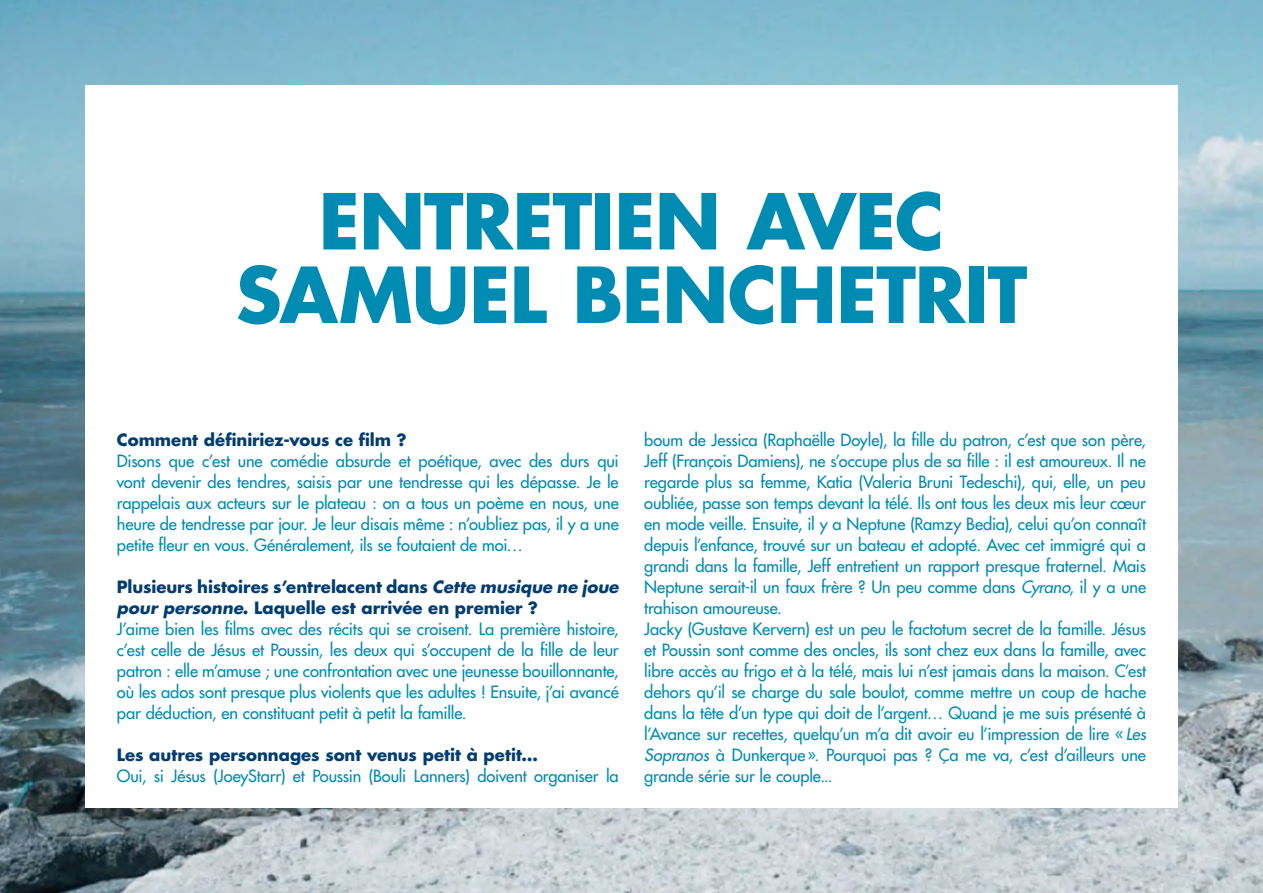
<style>
.page{position:relative;width:1263px;height:893px;background:#fff}
.page>*{position:absolute;margin:0;border:0;box-sizing:border-box;transform-origin:0 0}
.t1{font:700 75px/73.5px "Futura Std";letter-spacing:-.01em;color:#008bb3;text-align:center}
.t2{font:500 16.5px/21px "Futura Std";letter-spacing:-.005em;color:#008bb3}
.t3{font:700 16.5px "Futura Std";color:#003d73}
.s1{font-weight:700;color:#003d73}
.s2{font-weight:700;font-style:italic;color:#003d73}
.s3{font-style:italic}
</style>
<div class="page">
<img style="left:0;top:0;width:1263px;height:893px">
<div style="left:85px;top:85px;width:1093px;height:723px;background:#fff"></div>
<h1 class="t1" style="left:236px;top:184px;width:793px">ENTRETIEN AVEC<br>SAMUEL BENCHETRIT</h1>
<p class="t3" style="left:117px;top:429px;width:291px">Comment définiriez-vous ce film ?</p>
<p class="t2" style="left:117px;top:451px;width:503px;text-align:justify">Disons que c’est une comédie absurde et poétique, avec des durs qui vont devenir des tendres, saisis par une tendresse qui les dépasse. Je le rappelais aux acteurs sur le plateau : on a tous un poème en nous, une heure de tendresse par jour. Je leur disais même : n’oubliez pas, il y a une petite fleur en vous. Généralement, ils se foutaient de moi…</p>
<p class="t2" style="left:117px;top:577px;width:503px"><span class="s1">Plusieurs histoires s’entrelacent dans</span> <span class="s2">Cette musique ne joue pour personne</span><span class="s1">. Laquelle est arrivée en premier ?<br></span>J’aime bien les films avec des récits qui se croisent. La première histoire, c’est celle de Jésus et Poussin, les deux qui s’occupent de la fille de leur patron : elle m’amuse ; une confrontation avec une jeunesse bouillonnante, où les ados sont presque plus violents que les adultes ! Ensuite, j’ai avancé par déduction, en constituant petit à petit la famille.</p>
<p class="t3" style="left:117px;top:744px;width:423px">Les autres personnages sont venus petit à petit…</p>
<p class="t2" style="left:117px;top:766px;width:503px">Oui, si Jésus (JoeyStarr) et Poussin (Bouli Lanners) doivent organiser la</p>
<p class="t2" style="left:644px;top:430px;width:503px">boum de Jessica (Raphaëlle Doyle), la fille du patron, c’est que son père, Jeff (François Damiens), ne s’occupe plus de sa fille : il est amoureux. Il ne regarde plus sa femme, Katia (Valeria Bruni Tedeschi), qui, elle, un peu oubliée, passe son temps devant la télé. Ils ont tous les deux mis leur cœur en mode veille. Ensuite, il y a Neptune (Ramzy Bedia), celui qu’on connaît depuis l’enfance, trouvé sur un bateau et adopté. Avec cet immigré qui a grandi dans la famille, Jeff entretient un rapport presque fraternel. Mais Neptune serait-il un faux frère ? Un peu comme dans <span class="s3">Cyrano</span>, il y a une trahison amoureuse.<br>Jacky (Gustave Kervern) est un peu le factotum secret de la famille. Jésus et Poussin sont comme des oncles, ils sont chez eux dans la famille, avec libre accès au frigo et à la télé, mais lui n’est jamais dans la maison. C’est dehors qu’il se charge du sale boulot, comme mettre un coup de hache dans la tête d’un type qui doit de l’argent… Quand je me suis présenté à l’Avance sur recettes, quelqu’un m’a dit avoir eu l’impression de lire «<span class="s3">Les Sopranos</span> à Dunkerque». Pourquoi pas ? Ça me va, c’est d’ailleurs une grande série sur le couple...</p>
</div>
